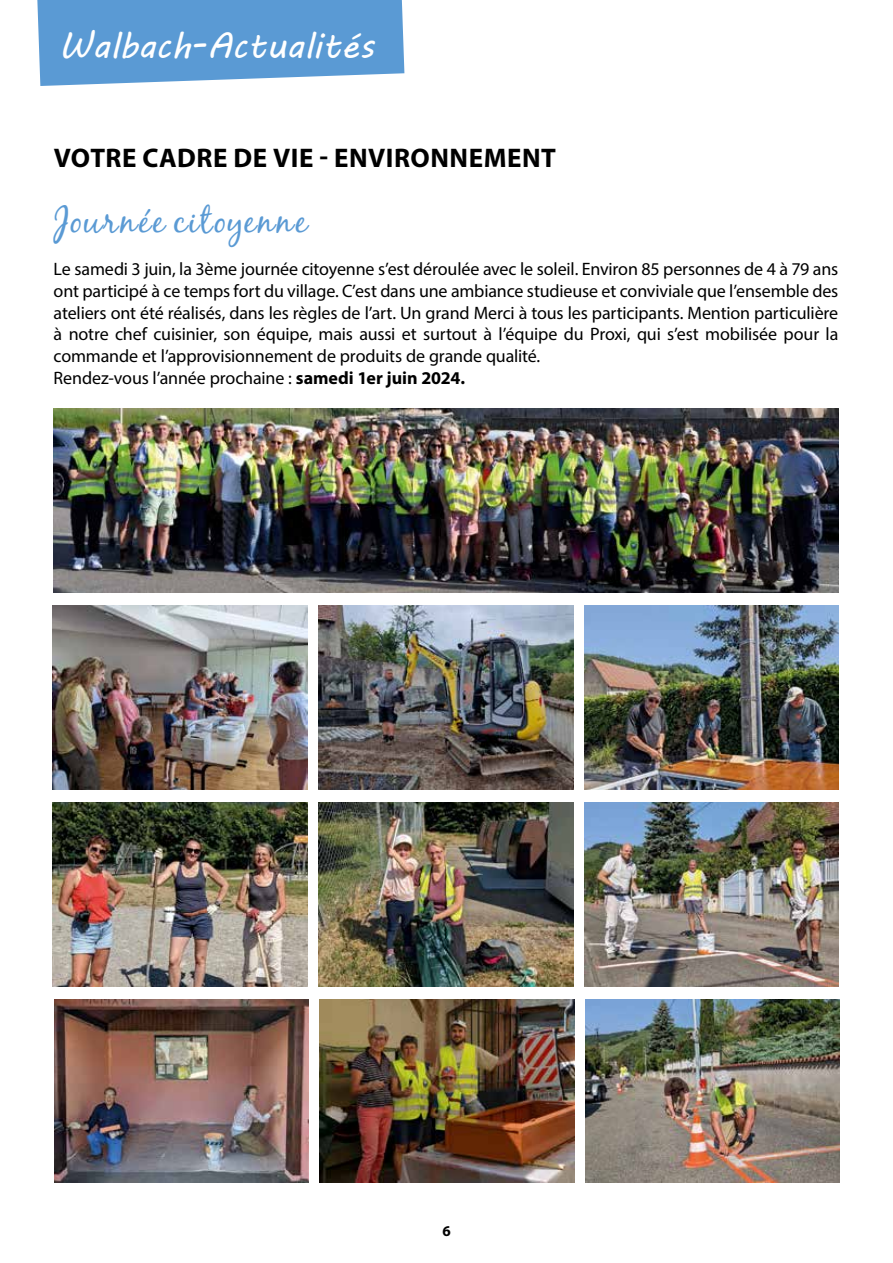
<style>
.page{position:relative;width:893px;height:1263px;background:#fff}
.page>*{position:absolute;margin:0;border:0;box-sizing:border-box;transform-origin:0 0}
.t1{font:36px "MV Boli";color:#fff}
.t2{font:36px "Black Jack";letter-spacing:.065em;color:#5a9ad4}
.t3{font:700 27px "Myriad Pro";letter-spacing:.02em;color:#000}
.t4{font:18px/21.6px "Myriad Pro";letter-spacing:-.01em;color:#000}
.t5{font:700 15px "Myriad Pro";color:#000}
.s1{font-weight:700}
</style>
<div class="page">
<img style="left:53px;top:408px;width:786px;height:185px">
<img style="left:53px;top:605px;width:255px;height:185px">
<img style="left:53px;top:802px;width:255px;height:184px">
<img style="left:318px;top:605px;width:255px;height:185px">
<img style="left:318px;top:802px;width:255px;height:184px">
<img style="left:584px;top:605px;width:255px;height:185px">
<img style="left:584px;top:802px;width:255px;height:184px">
<img style="left:54px;top:999px;width:255px;height:183px">
<img style="left:320px;top:999px;width:254px;height:183px">
<img style="left:585px;top:999px;width:255px;height:183px">
<svg style="left:37px;top:0;width:367px;height:86px;background:#67a2d7"></svg>
<h1 class="t1" style="left:59px;top:22px;width:316px">Walbach-Actualités</h1>
<h2 class="t3" style="left:54px;top:141px;width:503px">VOTRE CADRE DE VIE - ENVIRONNEMENT</h2>
<h1 class="t2" style="left:54px;top:199px;width:255px">Journée citoyenne</h1>
<p class="t4" style="left:54px;top:258px;width:786px">Le samedi 3 juin, la 3ème journée citoyenne s’est déroulée avec le soleil. Environ 85 personnes de 4 à 79 ans ont participé à ce temps fort du village. C’est dans une ambiance studieuse et conviviale que l’ensemble des ateliers ont été réalisés, dans les règles de l’art. Un grand Merci à tous les participants. Mention particulière à notre chef cuisinier, son équipe, mais aussi et surtout à l’équipe du Proxi, qui s’est mobilisée pour la commande et l’approvisionnement de produits de grande qualité.<br>Rendez-vous l’année prochaine : <span class="s1">samedi 1er juin 2024.</span></p>
<p class="t5" style="left:442px;top:1221px;width:10px">6</p>
</div>
